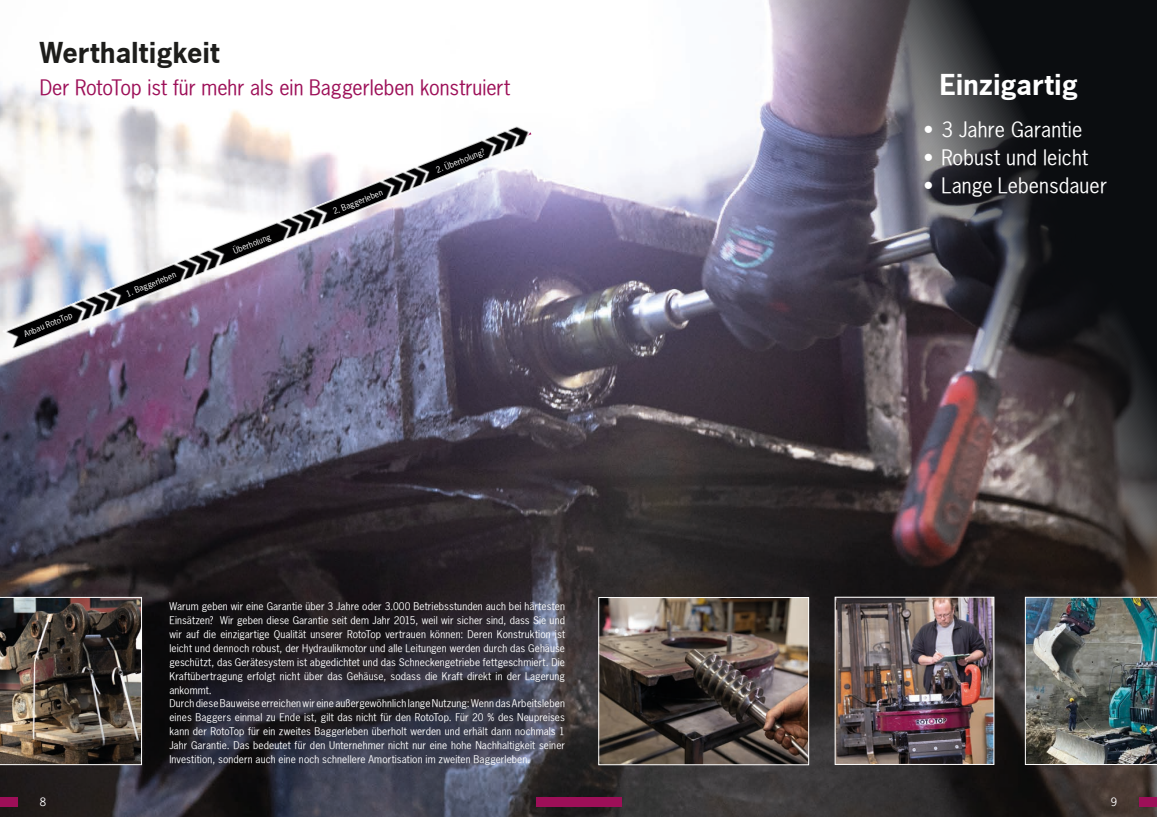
<style>
.page{position:relative;width:1157px;height:817px;background:#fff}
.page>*{position:absolute;margin:0;border:0;box-sizing:border-box;transform-origin:0 0}
.t1{font:700 27px "News Gothic";letter-spacing:.015em;color:#1d1d1b}
.t2{font:700 27px "News Gothic";letter-spacing:.01em;color:#fff}
.t3{font:20px "News Gothic";color:#9d0f58}
.t4{font:20px "News Gothic";letter-spacing:.01em;color:#fff}
.t5{font:11px "News Gothic";color:#fff}
.t6{font:10px/13.9px "News Gothic";letter-spacing:.01em;color:#fff}
.t7{font:8px "News Gothic";color:#fff}
</style>
<div class="page">
<img style="left:0;top:83px;width:1157px;height:733px">
<svg style="left:767px;top:0;width:390px;height:780px;background:#3f393e"></svg>
<img style="left:0;top:121px;width:536px;height:235px">
<img style="left:0;top:597px;width:142px;height:167px">
<img style="left:600px;top:599px;width:207px;height:163px">
<div style="left:598px;top:597px;width:211px;height:167px;border:1px solid #fff"></div>
<img style="left:1025px;top:597px;width:132px;height:167px">
<img style="left:837px;top:599px;width:155px;height:163px">
<div style="left:835px;top:597px;width:159px;height:167px;border:1px solid #fff"></div>
<div style="left:0;top:797px;width:18px;height:9px;background:#9d0f58"></div>
<div style="left:536px;top:797px;width:85px;height:9px;background:#9d0f58"></div>
<div style="left:1140px;top:797px;width:17px;height:9px;background:#9d0f58"></div>
<h1 class="t1" style="left:40px;top:35px;width:181px">Werthaltigkeit</h1>
<h2 class="t3" style="left:40px;top:75px;width:472px">Der RotoTop ist für mehr als ein Baggerleben konstruiert</h2>
<p class="t7" style="left:22px;top:329px;width:53px;rotate:-22deg">Anbau RotoTop</p>
<p class="t7" style="left:125px;top:289px;width:54px;rotate:-22deg">1. Baggerleben</p>
<p class="t7" style="left:232px;top:246px;width:41px;rotate:-22deg">Überholung</p>
<p class="t7" style="left:331px;top:207px;width:54px;rotate:-22deg">2. Baggerleben</p>
<p class="t7" style="left:434px;top:166px;width:53px;rotate:-22deg">2. Überholung?</p>
<p class="t6" style="left:169px;top:599px;width:397px">Warum geben wir eine Garantie über 3 Jahre oder 3.000 Betriebsstunden auch bei härtesten Einsätzen? Wir geben diese Garantie seit dem Jahr 2015, weil wir sicher sind, dass Sie und wir auf die einzigartige Qualität unserer RotoTop vertrauen können: Deren Konstruktion ist leicht und dennoch robust, der Hydraulikmotor und alle Leitungen werden durch das Gehäuse geschützt, das Gerätesystem ist abgedichtet und das Schneckengetriebe fettgeschmiert. Die Kraftübertragung erfolgt nicht über das Gehäuse, sodass die Kraft direkt in der Lagerung ankommt.<br>Durch diese Bauweise erreichen wir eine außergewöhnlich lange Nutzung: Wenn das Arbeitsleben eines Baggers einmal zu Ende ist, gilt das nicht für den RotoTop. Für 20 % des Neupreises kann der RotoTop für ein zweites Baggerleben überholt werden und erhält dann nochmals 1<br>Jahr Garantie. Das bedeutet für den Unternehmer nicht nur eine hohe Nachhaltigkeit seiner Investition, sondern auch eine noch schnellere Amortisation im zweiten Baggerleben.</p>
<h1 class="t2" style="left:940px;top:67px;width:139px">Einzigartig</h1>
<h2 class="t4" style="left:923px;top:117px;width:161px">• 3 Jahre Garantie</h2>
<h2 class="t4" style="left:923px;top:144px;width:166px">• Robust und leicht</h2>
<h2 class="t4" style="left:923px;top:172px;width:185px">• Lange Lebensdauer</h2>
<p class="t5" style="left:40px;top:794px;width:8px">8</p>
<p class="t5" style="left:1111px;top:794px;width:8px">9</p>
</div>
